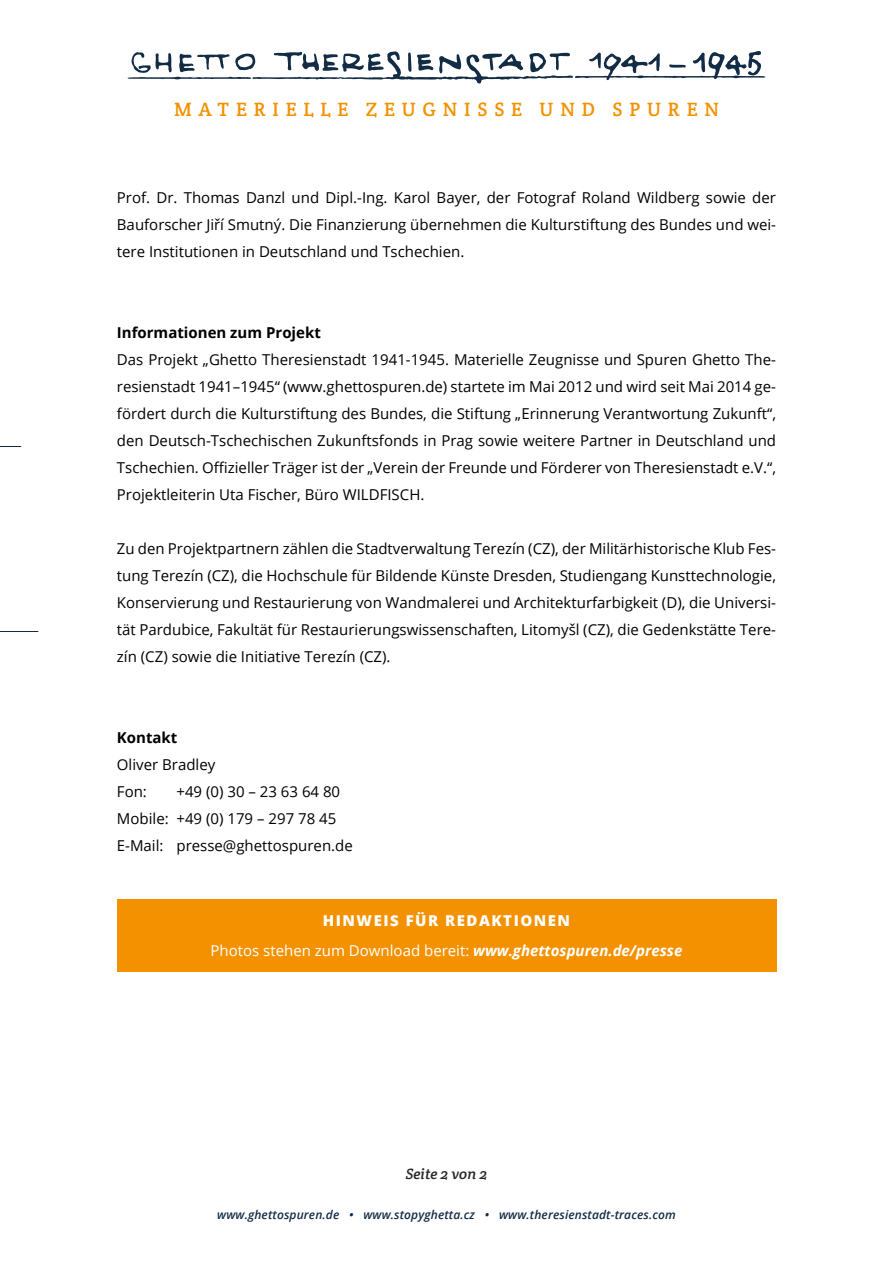
<style>
.page{position:relative;width:893px;height:1263px;background:#fff}
.page>*{position:absolute;margin:0;border:0;box-sizing:border-box;transform-origin:0 0}
.t1{font:19.5px "Crete Round";letter-spacing:.35em;color:#f39100}
.t2{font:15px/27px "Open Sans";color:#000;text-align:justify}
.t3{font:15px/30px "Open Sans";color:#fff;text-align:center}
.t4{font:700 15px "Open Sans";color:#000}
.t5{font:italic 15px "Crete Round";color:#272727}
.t6{font:italic 600 12px "Open Sans";letter-spacing:.01em;color:#132c45}
.s1{font-weight:800}
.s2{font-weight:700;font-style:italic}
</style>
<div class="page">
<svg style="left:0;top:446px;width:21px;height:1px"></svg>
<hr style="left:0;top:631px;width:38px;height:1px;background:#132c45">
<svg style="left:128px;top:51px;width:637px;height:32px"></svg>
<div style="left:117px;top:899px;width:659px;height:72px;background:#f39100"></div>
<h1 class="t1" style="left:174px;top:97px;width:546px">MATERIELLE ZEUGNISSE UND SPUREN</h1>
<p class="t2" style="left:117px;top:183px;width:661px">Prof. Dr. Thomas Danzl und Dipl.-Ing. Karol Bayer, der Fotograf Roland Wildberg sowie der Bauforscher Jiří Smutný. Die Finanzierung übernehmen die Kulturstiftung des Bundes und wei&shy;tere Institutionen in Deutschland und Tschechien.</p>
<p class="t4" style="left:117px;top:322px;width:205px">Informationen zum Projekt</p>
<p class="t2" style="left:117px;top:345px;width:661px">Das Projekt „Ghetto Theresienstadt 1941-1945. Materielle Zeugnisse und Spuren Ghetto The&shy;resienstadt 1941–1945“ (www.ghettospuren.de) startete im Mai 2012 und wird seit Mai 2014 ge&shy;fördert durch die Kulturstiftung des Bundes, die Stiftung „Erinnerung Verantwortung Zukunft“, den Deutsch-Tschechischen Zukunftsfonds in Prag sowie weitere Partner in Deutschland und Tschechien. Offizieller Träger ist der „Verein der Freunde und Förderer von Theresienstadt e.V.“, Projektleiterin Uta Fischer, Büro WILDFISCH.</p>
<p class="t2" style="left:117px;top:534px;width:661px">Zu den Projektpartnern zählen die Stadtverwaltung Terezín (CZ), der Militärhistorische Klub Fes&shy;tung Terezín (CZ), die Hochschule für Bildende Künste Dresden, Studiengang Kunsttechnologie, Konservierung und Restaurierung von Wandmalerei und Architekturfarbigkeit (D), die Universi&shy;tät Pardubice, Fakultät für Restaurierungswissenschaften, Litomyšl (CZ), die Gedenkstätte Tere&shy;zín (CZ) sowie die Initiative Terezín (CZ).</p>
<p class="t4" style="left:117px;top:727px;width:62px">Kontakt</p>
<p class="t2" style="left:117px;top:750px;width:100px">Oliver Bradley<br>Fon:</p>
<p class="t2" style="left:117px;top:777px;width:237px;text-align:left;text-indent:60px">+49 (0) 30 – 23 63 64 80<br>Mobile: +49 (0) 179 – 297 78 45<br>E-Mail: presse@ghettospuren.de</p>
<p class="t3" style="left:211px;top:905px;width:473px"><span class="s1">HINWEIS FÜR REDAKTIONEN<br></span>Photos stehen zum Download bereit: <span class="s2">www.ghettospuren.de/presse</span></p>
<p class="t5" style="left:406px;top:1164px;width:83px">Seite 2 von 2</p>
<p class="t6" style="left:217px;top:1206px;width:460px">www.ghettospuren.de • www.stopyghetta.cz • www.theresienstadt-traces.com</p>
</div>
